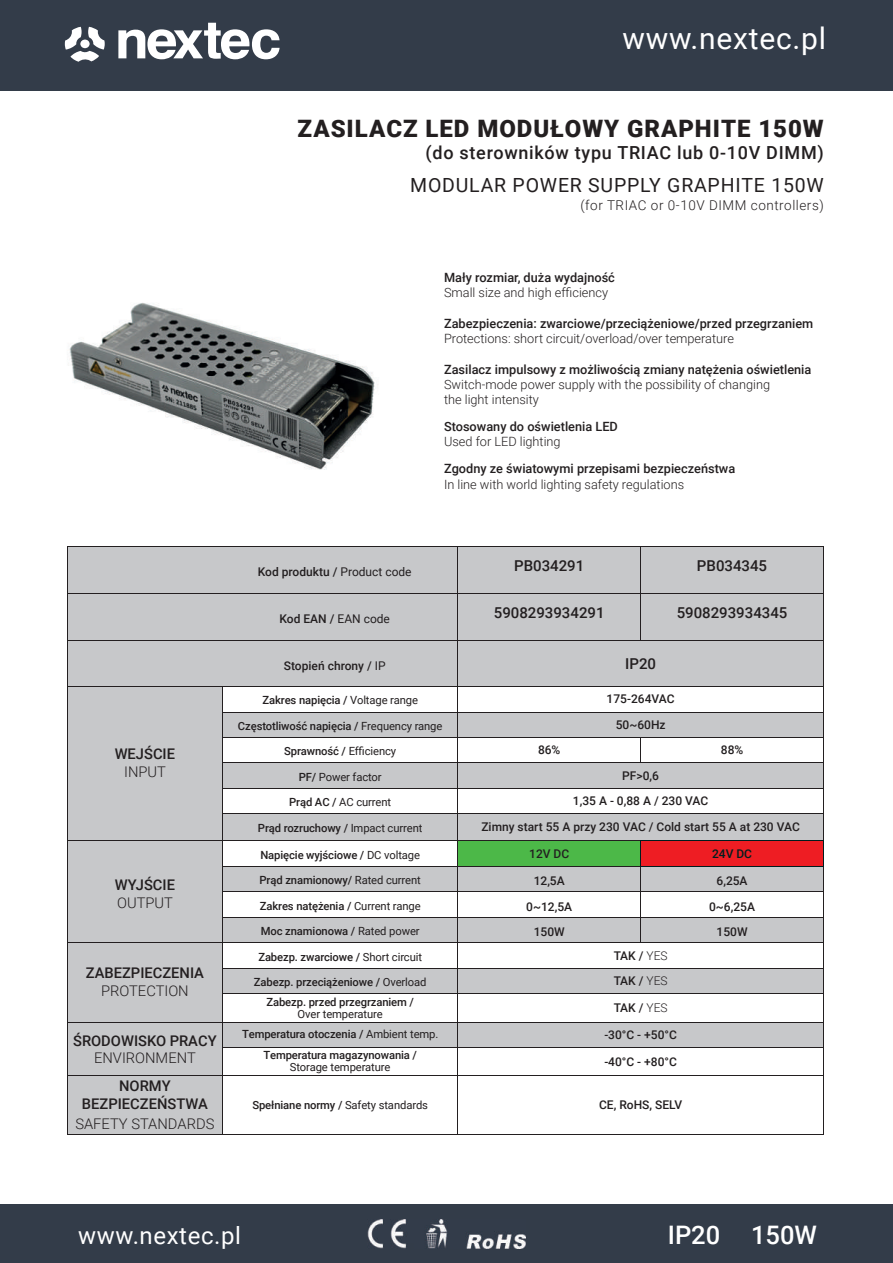
<style>
.page{position:relative;width:893px;height:1263px;background:#fff}
.page>*{position:absolute;margin:0;border:0;box-sizing:border-box;transform-origin:0 0}
.t1{font:30px "Roboto";letter-spacing:.025em;color:#fff}
.t2{font:500 25.5px "Roboto";color:#fff}
.t3{font:900 24px "Roboto";letter-spacing:.04em;color:#231f20}
.t4{font:24px "Roboto";letter-spacing:.025em;color:#fff}
.t5{font:19.5px "Roboto";letter-spacing:.04em;color:#231f20}
.t6{font:500 18px "Roboto";letter-spacing:.04em;color:#231f20}
.t7{font:500 15px "Roboto";color:#231f20}
.t8{font:500 14.7px/17.7px "Roboto";color:#231f20;text-align:center}
.t9{font:300 14.7px "Roboto";color:#231f20}
.t10{font:300 13.5px "Roboto";letter-spacing:.04em;color:#231f20}
.t11{font:500 12.75px "Roboto";color:#231f20}
.t12{font:300 12.75px/15.3px "Roboto";color:#231f20}
.t13{font:500 12px "Roboto";color:#231f20}
.t14{font:500 12px "Roboto";color:#001d1e}
.t15{font:500 11.25px "Roboto";letter-spacing:-.01em;color:#231f20}
.t16{font:11.25px "Roboto";letter-spacing:-.01em;color:#231f20}
.s1{font-weight:400}
.s2{font-weight:500}
.s3{font-weight:300}
</style>
<div class="page">
<div style="left:68px;top:547px;width:755px;height:139px;background:#c7c8ca"></div>
<div style="left:641px;top:547px;width:182px;height:93px;background:#c7c8ca"></div>
<div style="left:68px;top:687px;width:154px;height:447px;background:#c7c8ca"></div>
<hr style="left:67px;top:546px;width:156px;height:1px;background:#231f20">
<hr style="left:67px;top:547px;width:1px;height:46px;background:#231f20">
<hr style="left:223px;top:546px;width:235px;height:1px;background:#231f20">
<hr style="left:458px;top:546px;width:183px;height:1px;background:#231f20">
<hr style="left:457px;top:547px;width:1px;height:46px;background:#231f20">
<hr style="left:641px;top:546px;width:183px;height:1px;background:#231f20">
<hr style="left:640px;top:547px;width:1px;height:46px;background:#231f20">
<hr style="left:823px;top:547px;width:1px;height:46px;background:#231f20">
<hr style="left:67px;top:593px;width:156px;height:1px;background:#231f20">
<hr style="left:67px;top:594px;width:1px;height:46px;background:#231f20">
<hr style="left:223px;top:593px;width:235px;height:1px;background:#231f20">
<hr style="left:458px;top:593px;width:183px;height:1px;background:#231f20">
<hr style="left:457px;top:594px;width:1px;height:46px;background:#231f20">
<hr style="left:641px;top:593px;width:183px;height:1px;background:#231f20">
<hr style="left:640px;top:594px;width:1px;height:46px;background:#231f20">
<hr style="left:823px;top:594px;width:1px;height:46px;background:#231f20">
<hr style="left:67px;top:640px;width:156px;height:1px;background:#231f20">
<hr style="left:67px;top:640px;width:1px;height:46px;background:#231f20">
<hr style="left:223px;top:640px;width:235px;height:1px;background:#231f20">
<hr style="left:458px;top:640px;width:183px;height:1px;background:#231f20">
<hr style="left:457px;top:640px;width:1px;height:46px;background:#231f20">
<hr style="left:641px;top:640px;width:183px;height:1px;background:#231f20">
<hr style="left:823px;top:640px;width:1px;height:46px;background:#231f20">
<hr style="left:67px;top:686px;width:156px;height:1px;background:#231f20">
<hr style="left:223px;top:686px;width:235px;height:1px;background:#231f20">
<hr style="left:458px;top:686px;width:183px;height:1px;background:#231f20">
<hr style="left:641px;top:686px;width:183px;height:1px;background:#231f20">
<hr style="left:67px;top:840px;width:156px;height:1px;background:#231f20">
<hr style="left:67px;top:942px;width:156px;height:1px;background:#231f20">
<hr style="left:67px;top:1022px;width:156px;height:1px;background:#231f20">
<svg style="left:67px;top:687px;width:1px;height:388px"></svg>
<hr style="left:67px;top:1075px;width:156px;height:1px;background:#231f20">
<hr style="left:67px;top:1076px;width:1px;height:58px;background:#231f20">
<hr style="left:223px;top:1075px;width:235px;height:1px;background:#231f20">
<hr style="left:222px;top:1076px;width:1px;height:58px;background:#231f20">
<hr style="left:458px;top:1075px;width:183px;height:1px;background:#231f20">
<hr style="left:457px;top:1076px;width:1px;height:58px;background:#231f20">
<hr style="left:641px;top:1075px;width:183px;height:1px;background:#231f20">
<hr style="left:823px;top:1076px;width:1px;height:58px;background:#231f20">
<hr style="left:67px;top:1134px;width:156px;height:1px;background:#231f20">
<hr style="left:223px;top:1134px;width:235px;height:1px;background:#231f20">
<hr style="left:458px;top:1134px;width:183px;height:1px;background:#231f20">
<hr style="left:641px;top:1134px;width:183px;height:1px;background:#231f20">
<svg style="left:222px;top:687px;width:602px;height:388px"></svg>
<hr style="left:640px;top:866px;width:184px;height:1px;background:#001d1e">
<img style="left:69px;top:303px;width:306px;height:167px">
<div style="left:0;top:0;width:893px;height:91px;background:#333c49"></div>
<svg style="left:65px;top:27px;width:40px;height:35px"></svg>
<div style="left:80px;top:40px;width:10px;height:8px;background:#fff;border-radius:50%"></div>
<svg style="left:118px;top:23px;width:162px;height:36px"></svg>
<div style="left:0;top:1205px;width:893px;height:58px;background:#333c49"></div>
<img style="left:367px;top:1220px;width:159px;height:28px">
<h1 class="t1" style="left:623px;top:18px;width:205px">www.nextec.pl</h1>
<h3 class="t3" style="left:298px;top:111px;width:528px">ZASILACZ LED MODUŁOWY GRAPHITE 150W</h3>
<h3 class="t6" style="left:426px;top:140px;width:400px">(do sterowników typu TRIAC lub 0-10V DIMM)</h3>
<h3 class="t5" style="left:410px;top:172px;width:415px">MODULAR POWER SUPPLY GRAPHITE 150W</h3>
<p class="t10" style="left:580px;top:196px;width:245px">(for TRIAC or 0-10V DIMM controllers)</p>
<p class="t13" style="left:258px;top:564px;width:155px">Kod produktu / <span class="s1">Product code</span></p>
<p class="t13" style="left:280px;top:610px;width:112px">Kod EAN / <span class="s1">EAN code</span></p>
<p class="t11" style="left:444px;top:268px;width:172px">Mały rozmiar, duża wydajność</p>
<p class="t12" style="left:444px;top:284px;width:166px">Small size and high efficiency</p>
<p class="t11" style="left:444px;top:314px;width:371px">Zabezpieczenia: zwarciowe/przeciążeniowe/przed przegrzaniem</p>
<p class="t12" style="left:444px;top:330px;width:291px">Protections: short circuit/overload/over temperature</p>
<p class="t11" style="left:444px;top:360px;width:369px">Zasilacz impulsowy z możliwością zmiany natężenia oświetlenia</p>
<p class="t12" style="left:444px;top:376px;width:328px">Switch-mode power supply with the possibility of changing the light intensity</p>
<p class="t11" style="left:444px;top:418px;width:175px">Stosowany do oświetlenia LED</p>
<p class="t12" style="left:444px;top:434px;width:118px">Used for LED lighting</p>
<p class="t11" style="left:444px;top:460px;width:293px">Zgodny ze światowymi przepisami bezpieczeństwa</p>
<p class="t12" style="left:444px;top:476px;width:242px">In line with world lighting safety regulations</p>
<h3 class="t7" style="left:514px;top:556px;width:72px">PB034291</h3>
<h3 class="t7" style="left:697px;top:556px;width:72px">PB034345</h3>
<h3 class="t7" style="left:494px;top:602px;width:112px">5908293934291</h3>
<h3 class="t7" style="left:677px;top:602px;width:112px">5908293934345</h3>
<h3 class="t8" style="left:115px;top:745px;width:62px">WEJŚCIE</h3>
<h3 class="t9" style="left:124px;top:761px;width:43px">INPUT</h3>
<h3 class="t8" style="left:115px;top:876px;width:62px">WYJŚCIE</h3>
<h3 class="t9" style="left:117px;top:892px;width:57px">OUTPUT</h3>
<h3 class="t8" style="left:86px;top:963px;width:120px">ZABEZPIECZENIA</h3>
<h3 class="t9" style="left:101px;top:980px;width:89px">PROTECTION</h3>
<h3 class="t8" style="left:73px;top:1031px;width:145px">ŚRODOWISKO PRACY</h3>
<h3 class="t9" style="left:94px;top:1048px;width:103px">ENVIRONMENT</h3>
<h3 class="t8" style="left:82px;top:1077px;width:127px">NORMY<br>BEZPIECZEŃSTWA</h3>
<h3 class="t9" style="left:75px;top:1113px;width:140px">SAFETY STANDARDS</h3>
<p class="t13" style="left:284px;top:657px;width:103px">Stopień chrony / <span class="s1">IP</span></p>
<h3 class="t7" style="left:625px;top:653px;width:32px">IP20</h3>
<p class="t15" style="left:262px;top:692px;width:157px">Zakres napięcia / <span class="s1">Voltage range</span></p>
<p class="t13" style="left:607px;top:691px;width:70px">175-264VAC</p>
<p class="t15" style="left:238px;top:718px;width:206px">Częstotliwość napięcia / <span class="s1">Frequency range</span></p>
<p class="t13" style="left:616px;top:716px;width:51px">50~60Hz</p>
<p class="t15" style="left:284px;top:743px;width:113px">Sprawność / <span class="s1">Efficiency</span></p>
<p class="t13" style="left:538px;top:742px;width:24px">86%</p>
<p class="t13" style="left:721px;top:742px;width:24px">88%</p>
<p class="t16" style="left:299px;top:769px;width:85px"><span class="s2">PF/</span> Power factor</p>
<p class="t13" style="left:622px;top:767px;width:38px">PF&gt;0,6</p>
<p class="t16" style="left:289px;top:794px;width:104px"><span class="s2">Prąd AC /</span> AC current</p>
<p class="t13" style="left:573px;top:792px;width:137px">1,35 A - 0,88 A / 230 VAC</p>
<p class="t15" style="left:258px;top:820px;width:166px">Prąd rozruchowy / <span class="s1">Impact current</span></p>
<p class="t13" style="left:481px;top:818px;width:320px">Zimny start 55 A przy 230 VAC / Cold start 55 A at 230 VAC</p>
<p class="t15" style="left:260px;top:847px;width:161px">Napięcie wyjściowe / <span class="s1">DC voltage</span></p>
<p class="t13" style="left:529px;top:845px;width:42px">12V DC</p>
<p class="t14" style="left:712px;top:845px;width:42px">24V DC</p>
<p class="t15" style="left:260px;top:872px;width:163px">Prąd znamionowy/ <span class="s1">Rated current</span></p>
<p class="t13" style="left:534px;top:873px;width:33px">12,5A</p>
<p class="t13" style="left:716px;top:873px;width:33px">6,25A</p>
<p class="t15" style="left:260px;top:898px;width:162px">Zakres natężenia / <span class="s1">Current range</span></p>
<p class="t13" style="left:526px;top:898px;width:47px">0~12,5A</p>
<p class="t13" style="left:709px;top:898px;width:47px">0~6,25A</p>
<p class="t15" style="left:261px;top:923px;width:160px">Moc znamionowa / <span class="s1">Rated power</span></p>
<p class="t13" style="left:534px;top:923px;width:33px">150W</p>
<p class="t13" style="left:717px;top:923px;width:33px">150W</p>
<p class="t15" style="left:258px;top:949px;width:165px">Zabezp. zwarciowe / <span class="s1">Short circuit</span></p>
<p class="t13" style="left:614px;top:947px;width:55px">TAK / <span class="s3">YES</span></p>
<p class="t15" style="left:254px;top:974px;width:174px">Zabezp. przeciążeniowe / <span class="s1">Overload</span></p>
<p class="t13" style="left:614px;top:972px;width:55px">TAK / <span class="s3">YES</span></p>
<p class="t15" style="left:266px;top:994px;width:149px">Zabezp. przed przegrzaniem /</p>
<p class="t16" style="left:298px;top:1006px;width:87px">Over temperature</p>
<p class="t13" style="left:614px;top:999px;width:55px">TAK / <span class="s3">YES</span></p>
<p class="t15" style="left:242px;top:1026px;width:198px">Temperatura otoczenia / <span class="s1">Ambient temp.</span></p>
<p class="t13" style="left:604px;top:1027px;width:74px">-30°C - +50°C</p>
<p class="t15" style="left:263px;top:1047px;width:155px">Temperatura magazynowania /</p>
<p class="t16" style="left:290px;top:1059px;width:102px">Storage temperature</p>
<p class="t13" style="left:604px;top:1053px;width:74px">-40°C - +80°C</p>
<p class="t15" style="left:252px;top:1097px;width:177px">Spełniane normy / <span class="s1">Safety standards</span></p>
<p class="t13" style="left:599px;top:1097px;width:85px">CE, RoHS, SELV</p>
<h3 class="t4" style="left:78px;top:1218px;width:164px">www.nextec.pl</h3>
<h2 class="t2" style="left:668px;top:1217px;width:151px">IP20 150W</h2>
</div>
